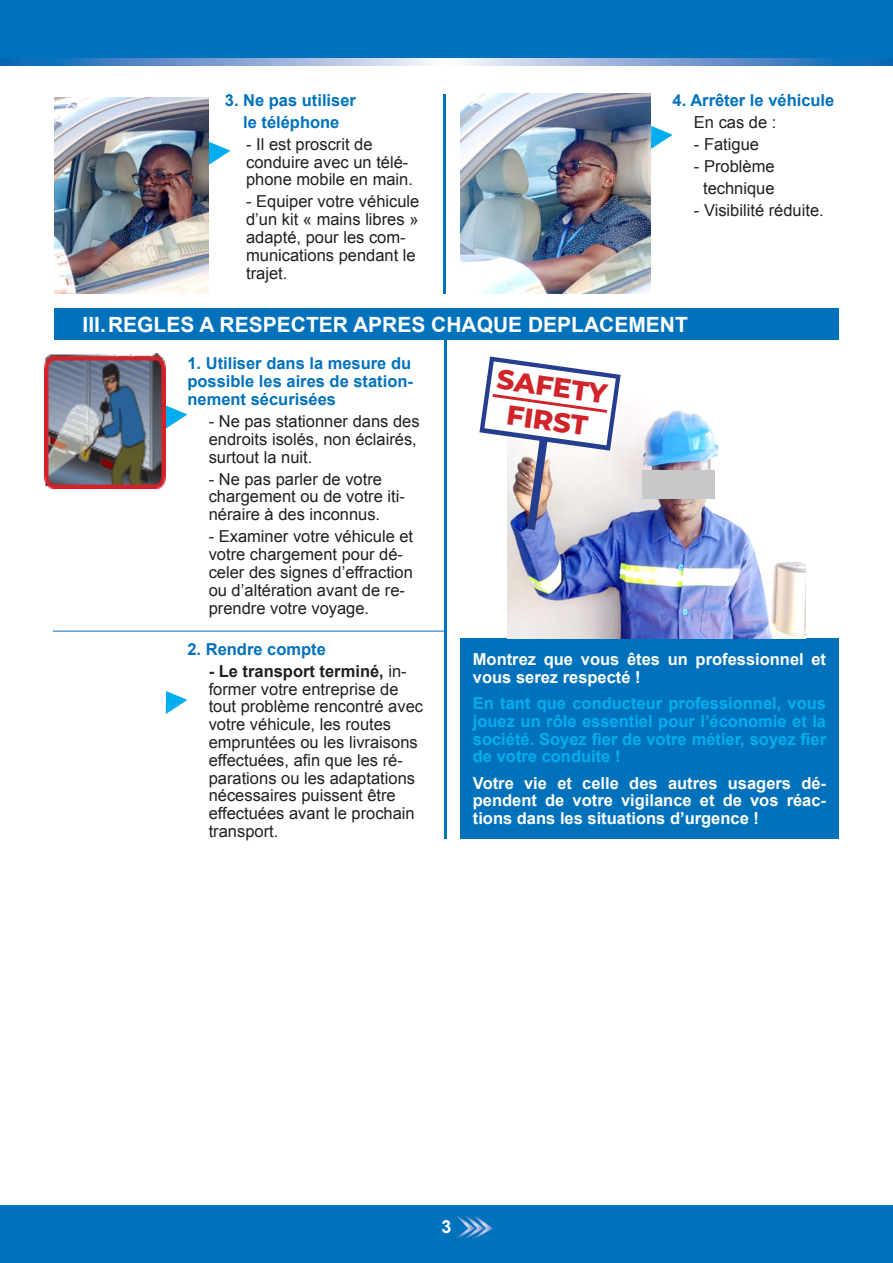
<style>
.page{position:relative;width:893px;height:1263px;background:#fff}
.page>*{position:absolute;margin:0;border:0;box-sizing:border-box;transform-origin:0 0}
.t1{font:800 27.3px "Montserrat";color:#d1232a}
.t2{font:700 21px "Arial";color:#fff}
.t3{font:700 18px "Arial";color:#fff}
.t4{font:16.5px/17.9px "Arial";color:#231f20}
.t5{font:700 16.5px/17.9px "Arial";color:#fff}
.t6{font:700 16.5px/17.9px "Arial";color:#00aeef;text-align:justify}
.t7{font:700 16.5px/17.9px "Arial";color:#0072bc;text-align:justify}
.s1{font-weight:700}
</style>
<div class="page">
<svg style="left:0;top:58px;width:893px;height:8px;background:#7da5d4"></svg>
<div style="left:0;top:0;width:893px;height:58px;background:#0072bc"></div>
<div style="left:0;top:1205px;width:893px;height:58px;background:#0072bc"></div>
<svg style="left:456px;top:1215px;width:37px;height:24px"></svg>
<div style="left:460px;top:638px;width:379px;height:201px;background:#0072bc"></div>
<hr style="left:444px;top:336px;width:2px;height:503px;background:#0072bc">
<hr style="left:443px;top:94px;width:2px;height:199px;background:#0072bc">
<hr style="left:53px;top:631px;width:391px;height:1px;background:#0072bc">
<svg style="left:209px;top:142px;width:21px;height:23px"></svg>
<svg style="left:166px;top:406px;width:21px;height:23px"></svg>
<svg style="left:166px;top:691px;width:21px;height:23px"></svg>
<svg style="left:651px;top:126px;width:22px;height:23px"></svg>
<img style="left:54px;top:98px;width:155px;height:195px">
<img style="left:460px;top:94px;width:191px;height:199px">
<div style="left:54px;top:308px;width:785px;height:32px;background:#0072bc"></div>
<img style="left:44px;top:354px;width:122px;height:135px">
<img style="left:507px;top:410px;width:298px;height:228px">
<svg style="left:479px;top:356px;width:142px;height:174px"></svg>
<div style="left:642px;top:470px;width:72px;height:28px;background:#c7c8ca"></div>
<p class="t7" style="left:225px;top:91px;width:133px">3. Ne pas utiliser</p>
<p class="t7" style="left:243px;top:113px;width:98px">le téléphone</p>
<p class="t4" style="left:246px;top:135px;width:168px">- Il est proscrit de conduire avec un télé&shy;phone mobile en main.</p>
<p class="t4" style="left:246px;top:193px;width:175px">- Equiper votre véhicule d’un kit « mains libres » adapté, pour les com&shy;munications pendant le trajet.</p>
<p class="t7" style="left:673px;top:91px;width:163px">4. Arrêter le véhicule</p>
<p class="t4" style="left:694px;top:113px;width:84px">En cas de :</p>
<p class="t4" style="left:694px;top:135px;width:67px">- Fatigue</p>
<p class="t4" style="left:694px;top:157px;width:82px">- Problème</p>
<p class="t4" style="left:703px;top:179px;width:73px">technique</p>
<p class="t4" style="left:694px;top:201px;width:131px">- Visibilité réduite.</p>
<p class="t2" style="left:82px;top:310px;width:607px">III.REGLES A RESPECTER APRES CHAQUE DEPLACEMENT</p>
<p class="t1" style="left:500px;top:361px;width:113px;rotate:8deg">SAFETY</p>
<p class="t1" style="left:509px;top:396px;width:83px;rotate:8deg">FIRST</p>
<p class="t7" style="left:187px;top:355px;width:227px">1. Utiliser dans la mesure du possible les aires de station&shy;nement sécurisées</p>
<p class="t4" style="left:209px;top:412px;width:212px">- Ne pas stationner dans des endroits isolés, non éclairés, surtout la nuit.</p>
<p class="t4" style="left:209px;top:470px;width:198px">- Ne pas parler de votre chargement ou de votre iti&shy;néraire à des inconnus.</p>
<p class="t4" style="left:209px;top:528px;width:206px">- Examiner votre véhicule et votre chargement pour dé&shy;celer des signes d’effraction ou d’altération avant de re&shy;prendre votre voyage.</p>
<p class="t7" style="left:187px;top:641px;width:140px">2. Rendre compte</p>
<p class="t4" style="left:209px;top:662px;width:216px"><span class="s1">- Le transport terminé,</span> in&shy;former votre entreprise de tout problème rencontré avec votre véhicule, les routes empruntées ou les livraisons effectuées, afin que les ré&shy;parations ou les adaptations nécessaires puissent être effectuées avant le prochain transport.</p>
<p class="t5" style="left:473px;top:651px;width:355px">Montrez que vous êtes un professionnel et vous serez respecté !</p>
<p class="t6" style="left:473px;top:695px;width:355px">En tant que conducteur professionnel, vous jouez un rôle essentiel pour l’économie et la société. Soyez fier de votre métier, soyez fier de votre conduite !</p>
<p class="t5" style="left:473px;top:774px;width:355px;text-align:justify">Votre vie et celle des autres usagers dé&shy;pendent de votre vigilance et de vos réac&shy;tions dans les situations d’urgence !</p>
<p class="t3" style="left:441px;top:1215px;width:12px">3</p>
</div>
